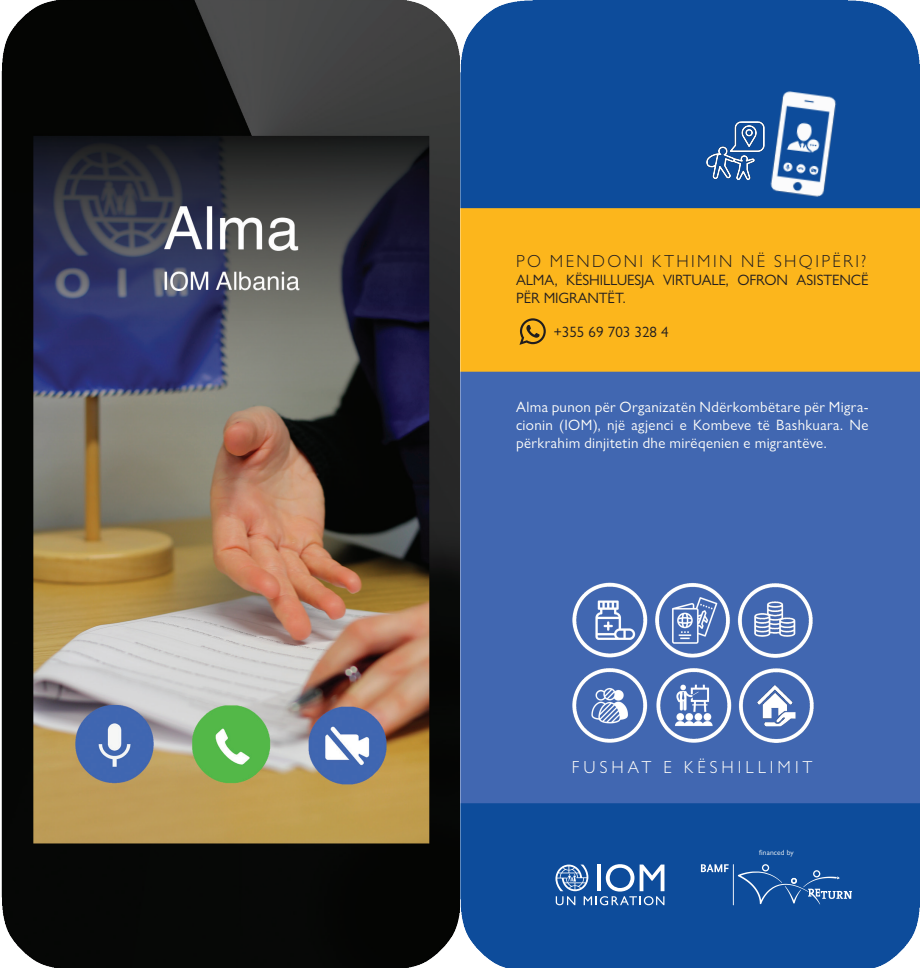
<style>
.page{position:relative;width:920px;height:968px;background:#fff}
.page>*{position:absolute;margin:0;border:0;box-sizing:border-box;transform-origin:0 0}
.t1{font:300 17.5px "Gill Sans Nova";letter-spacing:.14em;color:#231f20}
.t2{font:300 17.5px "Gill Sans Nova";letter-spacing:.23em;color:#fffefa}
.t3{font:15px/18px "Gill Sans Nova";letter-spacing:.025em;color:#fffefa;text-align:justify}
.t4{font:15px/18px "Gill Sans Nova";letter-spacing:-.01em;color:#231f20}
.t5{font:7.5px "Gill Sans Nova";letter-spacing:.025em;color:#fffefa}
</style>
<div class="page">
<img style="left:1px;top:0;width:919px;height:968px">
<img style="left:704px;top:119px;width:55px;height:64px">
<img style="left:759px;top:49px;width:90px;height:157px">
<img style="left:572px;top:582px;width:241px;height:160px">
<svg style="left:701px;top:864px;width:151px;height:41px;background:#265ea5"></svg>
<svg style="left:555px;top:864px;width:109px;height:41px"></svg>
<svg style="left:519px;top:318px;width:27px;height:27px"></svg>
<svg style="left:759px;top:850px;width:3px;height:5px"></svg>
<p class="t1" style="left:516px;top:250px;width:352px">PO MENDONI KTHIMIN NË SHQIPËRI?</p>
<p class="t4" style="left:516px;top:270px;width:354px">ALMA, KËSHILLUESJA VIRTUALE, OFRON ASISTENCË<br>PËR MIGRANTËT.</p>
<p class="t4" style="left:554px;top:322px;width:116px">+355 69 703 328 4</p>
<p class="t3" style="left:516px;top:398px;width:354px">Alma punon për Organizatën Ndërkombëtare për Migra&shy;cionin (IOM), një agjenci e Kombeve të Bashkuara. Ne përkrahim dinjitetin dhe mirëqenien e migrantëve.</p>
<p class="t2" style="left:572px;top:756px;width:242px">FUSHAT E KËSHILLIMIT</p>
<p class="t5" style="left:763px;top:848px;width:33px">nanced by</p>
</div>
